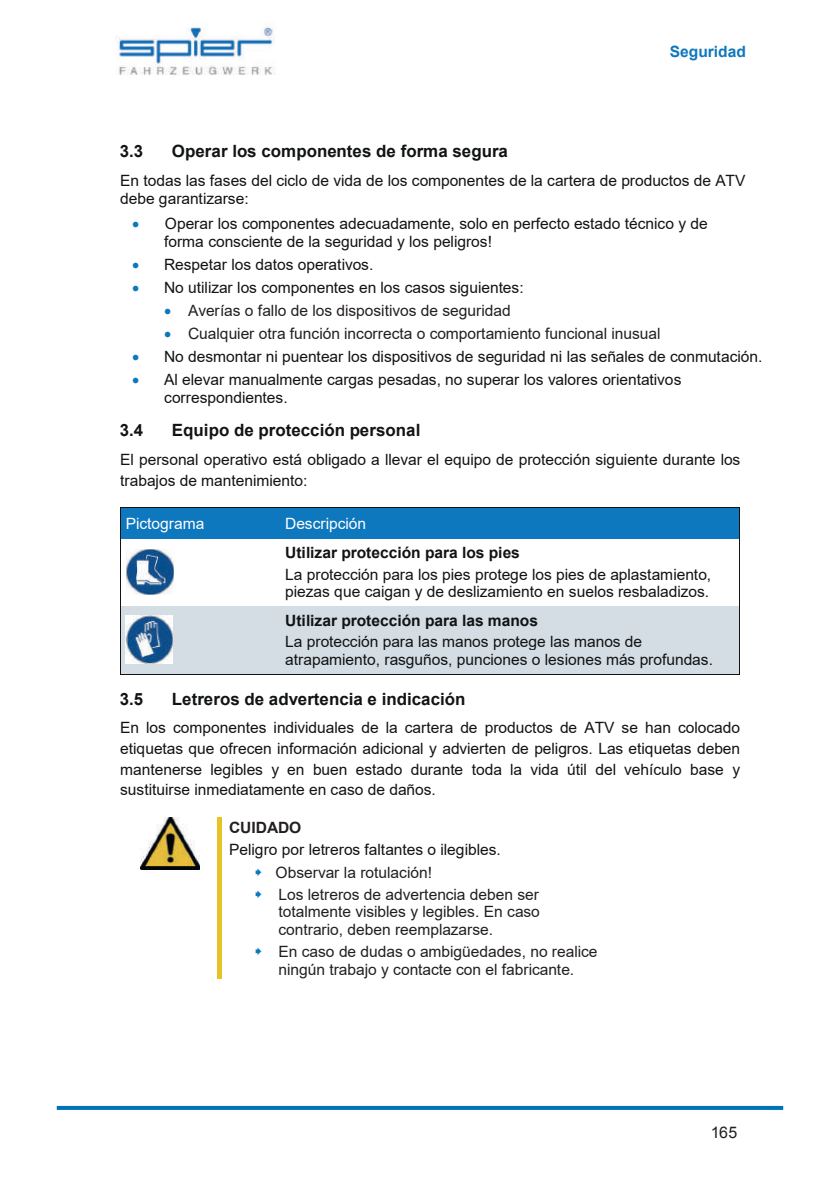
<style>
.page{position:relative;width:840px;height:1191px;background:#fff}
.page>*{position:absolute;margin:0;border:0;box-sizing:border-box;transform-origin:0 0}
.t1{font:700 17px "Arial";color:#111314}
.t2{font:16px "Arial";color:#231f20}
.t3{font:15.6px/17.8px "Arial";color:#111314}
.t4{font:15.6px/18px "Arial";color:#231f20}
.t5{font:700 15.6px "Arial";color:#111314}
.t6{font:15.6px "Arial";color:#fff}
.t7{font:700 15.6px "Arial";color:#0e78bf}
.t8{font:700 15.6px "Arial";letter-spacing:-.005em;color:#231f20}
.s1{color:#0e78bf}
</style>
<div class="page">
<img style="left:115px;top:27px;width:160px;height:48px">
<div style="left:121px;top:508px;width:125px;height:30px;background:#0e78bf"></div>
<div style="left:246px;top:508px;width:492px;height:30px;background:#0e78bf"></div>
<hr style="left:121px;top:507px;width:125px;height:1px;background:#111314">
<hr style="left:247px;top:507px;width:491px;height:1px;background:#111314">
<hr style="left:120px;top:508px;width:1px;height:30px;background:#111314">
<hr style="left:738px;top:508px;width:1px;height:30px;background:#111314">
<hr style="left:120px;top:538px;width:1px;height:68px;background:#111314">
<hr style="left:738px;top:538px;width:1px;height:68px;background:#111314">
<div style="left:121px;top:606px;width:125px;height:67px;background:#d4dde4"></div>
<div style="left:246px;top:606px;width:492px;height:67px;background:#d4dde4"></div>
<hr style="left:120px;top:606px;width:1px;height:67px;background:#111314">
<hr style="left:121px;top:673px;width:125px;height:1px;background:#111314">
<hr style="left:246px;top:673px;width:492px;height:1px;background:#111314">
<hr style="left:738px;top:606px;width:1px;height:67px;background:#111314">
<img style="left:127px;top:549px;width:46px;height:45px">
<img style="left:126px;top:616px;width:47px;height:47px">
<hr style="left:217px;top:817px;width:4px;height:21px;background:#e8c326">
<hr style="left:217px;top:838px;width:4px;height:140px;background:#e8c326">
<img style="left:141px;top:817px;width:59px;height:52px">
<svg style="left:57px;top:1106px;width:725px;height:4px;background:#0474bd"></svg>
<p class="t7" style="left:669px;top:40px;width:77px">Seguridad</p>
<p class="t1" style="left:120px;top:139px;width:25px">3.3</p>
<p class="t1" style="left:172px;top:139px;width:337px">Operar los componentes de forma segura</p>
<p class="t3" style="left:120px;top:171px;width:626px">En todas las fases del ciclo de vida de los componentes de la cartera de productos de ATV debe garantizarse:</p>
<p class="t3" style="left:164px;top:215px;width:544px;text-indent:-32px"><span class="s1">•</span> Operar los componentes adecuadamente, solo en perfecto estado técnico y de forma consciente de la seguridad y los peligros!</p>
<p class="t3" style="left:132px;top:256px;width:243px"><span class="s1">•</span> Respetar los datos operativos.</p>
<p class="t3" style="left:132px;top:279px;width:393px"><span class="s1">•</span> No utilizar los componentes en los casos siguientes:</p>
<p class="t4" style="left:164px;top:302px;width:348px"><span class="s1">•</span> Averías o fallo de los dispositivos de seguridad</p>
<p class="t4" style="left:164px;top:324px;width:498px"><span class="s1">•</span> Cualquier otra función incorrecta o comportamiento funcional inusual</p>
<p class="t3" style="left:132px;top:348px;width:631px"><span class="s1">•</span> No desmontar ni puentear los dispositivos de seguridad ni las señales de conmutación.</p>
<p class="t3" style="left:164px;top:370px;width:518px;text-indent:-32px"><span class="s1">•</span> Al elevar manualmente cargas pesadas, no superar los valores orientativos correspondientes.</p>
<p class="t1" style="left:120px;top:418px;width:25px">3.4</p>
<p class="t1" style="left:172px;top:418px;width:250px">Equipo de protección personal</p>
<p class="t3" style="left:120px;top:450px;width:621px;line-height:20.2px">El personal operativo está obligado a llevar el equipo de protección siguiente durante los trabajos de mantenimiento:</p>
<p class="t6" style="left:126px;top:513px;width:80px">Pictograma</p>
<p class="t6" style="left:285px;top:513px;width:82px">Descripción</p>
<p class="t5" style="left:285px;top:542px;width:236px">Utilizar protección para los pies</p>
<p class="t3" style="left:285px;top:565px;width:427px">La protección para los pies protege los pies de aplastamiento, piezas que caigan y de deslizamiento en suelos resbaladizos.</p>
<p class="t5" style="left:285px;top:609px;width:254px">Utilizar protección para las manos</p>
<p class="t3" style="left:285px;top:632px;width:429px">La protección para las manos protege las manos de atrapamiento, rasguños, punciones o lesiones más profundas.</p>
<p class="t1" style="left:120px;top:686px;width:25px">3.5</p>
<p class="t1" style="left:172px;top:686px;width:295px">Letreros de advertencia e indicación</p>
<p class="t3" style="left:120px;top:717px;width:621px;line-height:20.6px;text-align:justify">En los componentes individuales de la cartera de productos de ATV se han colocado etiquetas que ofrecen información adicional y advierten de peligros. Las etiquetas deben mantenerse legibles y en buen estado durante toda la vida útil del vehículo base y sustituirse inmediatamente en caso de daños.</p>
<p class="t8" style="left:229px;top:816px;width:74px">CUIDADO</p>
<p class="t3" style="left:229px;top:841px;width:273px">Peligro por letreros faltantes o ilegibles.</p>
<p class="t4" style="left:275px;top:861px;width:265px;line-height:22px">Observar la rotulación!<br>Los letreros de advertencia deben ser</p>
<p class="t4" style="left:278px;top:902px;width:263px">totalmente visibles y legibles. En caso contrario, deben reemplazarse.</p>
<p class="t4" style="left:278px;top:942px;width:320px">En caso de dudas o ambigüedades, no realice ningún trabajo y contacte con el fabricante.</p>
<p class="t2" style="left:710px;top:1122px;width:28px">165</p>
</div>
